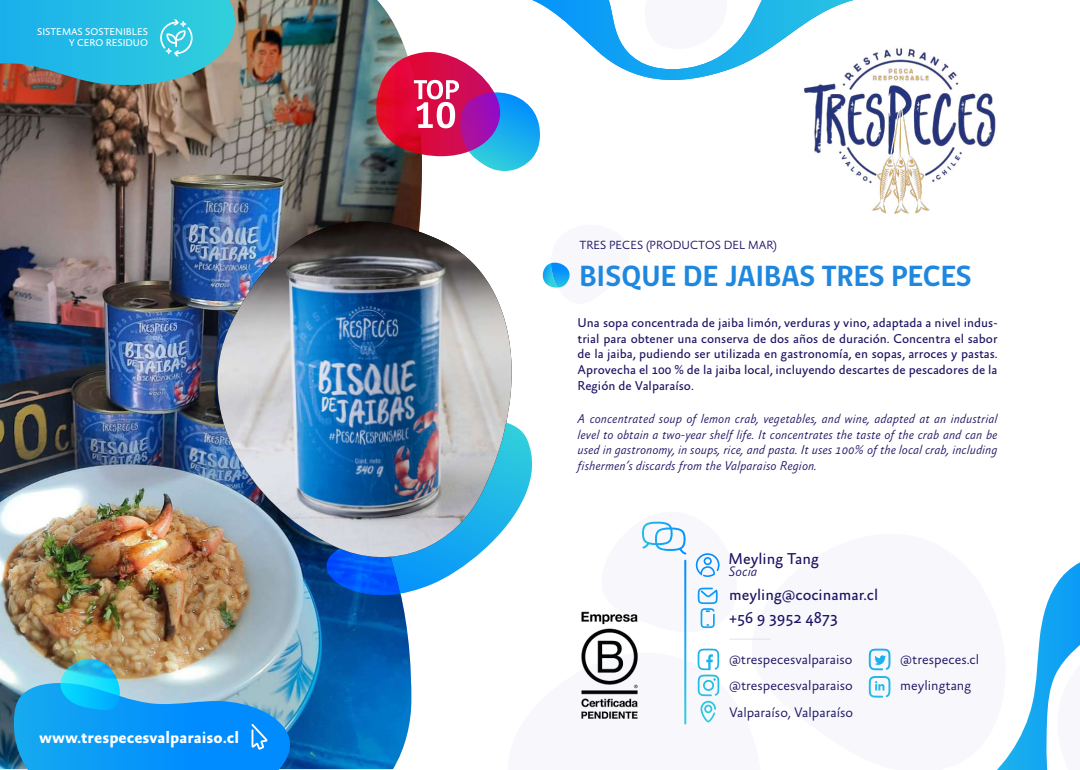
<style>
.page{position:relative;width:1080px;height:770px;background:#fff}
.page>*{position:absolute;margin:0;border:0;box-sizing:border-box;transform-origin:0 0}
.t1{font:700 30px "gob CL";color:#1f88de}
.t2{font:700 17px "Absara Sans";color:#fff}
.t3{font:16px/22.7px "Absara Sans";color:#1c1463}
.t4{font:300 14px/26.7px "Absara Sans";color:#1c1463}
.t5{font:italic 300 14px "Absara Sans";color:#1c1463}
.t6{font:13px/15.6px "Absara Sans";color:#1c1463;text-align:justify}
.t7{font:italic 300 13px/15.6px "Absara Sans";color:#1c1463;text-align:justify}
.t8{font:300 12px "Absara Sans";color:#1c1463}
.t9{font:10px/11px "Absara Sans";color:#fff;text-align:right}
</style>
<div class="page">
<svg style="left:890px;top:562px;width:190px;height:208px"></svg>
<svg style="left:1050px;top:594px;width:30px;height:176px"></svg>
<svg style="left:542px;top:262px;width:28px;height:26px"></svg>
<svg style="left:642px;top:521px;width:78px;height:112px"></svg>
<svg style="left:869px;top:649px;width:21px;height:21px"></svg>
<svg style="left:869px;top:676px;width:21px;height:22px"></svg>
<svg style="left:684px;top:645px;width:36px;height:80px"></svg>
<hr style="left:730px;top:639px;width:41px;height:1px;background:#e1e3e6">
<img style="left:851px;top:48px;width:145px;height:166px">
<img style="left:0;top:0;width:422px;height:769px">
<img style="left:13px;top:659px;width:279px;height:111px">
<svg style="left:0;top:0;width:237px;height:87px;background:#3cb2cd"></svg>
<svg style="left:326px;top:575px;width:124px;height:21px"></svg>
<svg style="left:376px;top:0;width:478px;height:171px"></svg>
<img style="left:190px;top:202px;width:343px;height:373px">
<img style="left:211px;top:222px;width:320px;height:353px">
<img style="left:581px;top:594px;width:77px;height:125px">
<p class="t9" style="left:37px;top:27px;width:112px">SISTEMAS SOSTENIBLES<br>Y CERO RESIDUO</p>
<h2 class="t2" style="left:39px;top:728px;width:201px">www.trespecesvalparaiso.cl</h2>
<p class="t8" style="left:579px;top:238px;width:199px">TRES PECES (PRODUCTOS DEL MAR)</p>
<h1 class="t1" style="left:579px;top:255px;width:394px">BISQUE DE JAIBAS TRES PECES</h1>
<p class="t6" style="left:578px;top:316px;width:422px">Una sopa concentrada de jaiba limón, verduras y vino, adaptada a nivel indus&shy;trial para obtener una conserva de dos años de duración. Concentra el sabor de la jaiba, pudiendo ser utilizada en gastronomía, en sopas, arroces y pastas.<br>Aprovecha el 100 % de la jaiba local, incluyendo descartes de pescadores de la Región de Valparaíso.</p>
<p class="t7" style="left:578px;top:412px;width:422px">A concentrated soup of lemon crab, vegetables, and wine, adapted at an industrial level to obtain a two-year shelf life. It concentrates the taste of the crab and can be used in gastronomy, in soups, rice, and pasta. It uses 100% of the local crab, including fishermen’s discards from the Valparaiso Region.</p>
<p class="t3" style="left:729px;top:548px;width:92px">Meyling Tang</p>
<p class="t3" style="left:729px;top:584px;width:151px">meyling@cocinamar.cl +56 9 3952 4873</p>
<p class="t4" style="left:729px;top:646px;width:125px">@trespecesvalparaiso @trespecesvalparaiso</p>
<p class="t5" style="left:729px;top:564px;width:30px">Socia</p>
<p class="t4" style="left:729px;top:700px;width:126px">Valparaíso, Valparaíso</p>
<p class="t4" style="left:900px;top:646px;width:81px">@trespeces.cl</p>
<p class="t4" style="left:900px;top:673px;width:72px">meylingtang</p>
</div>
